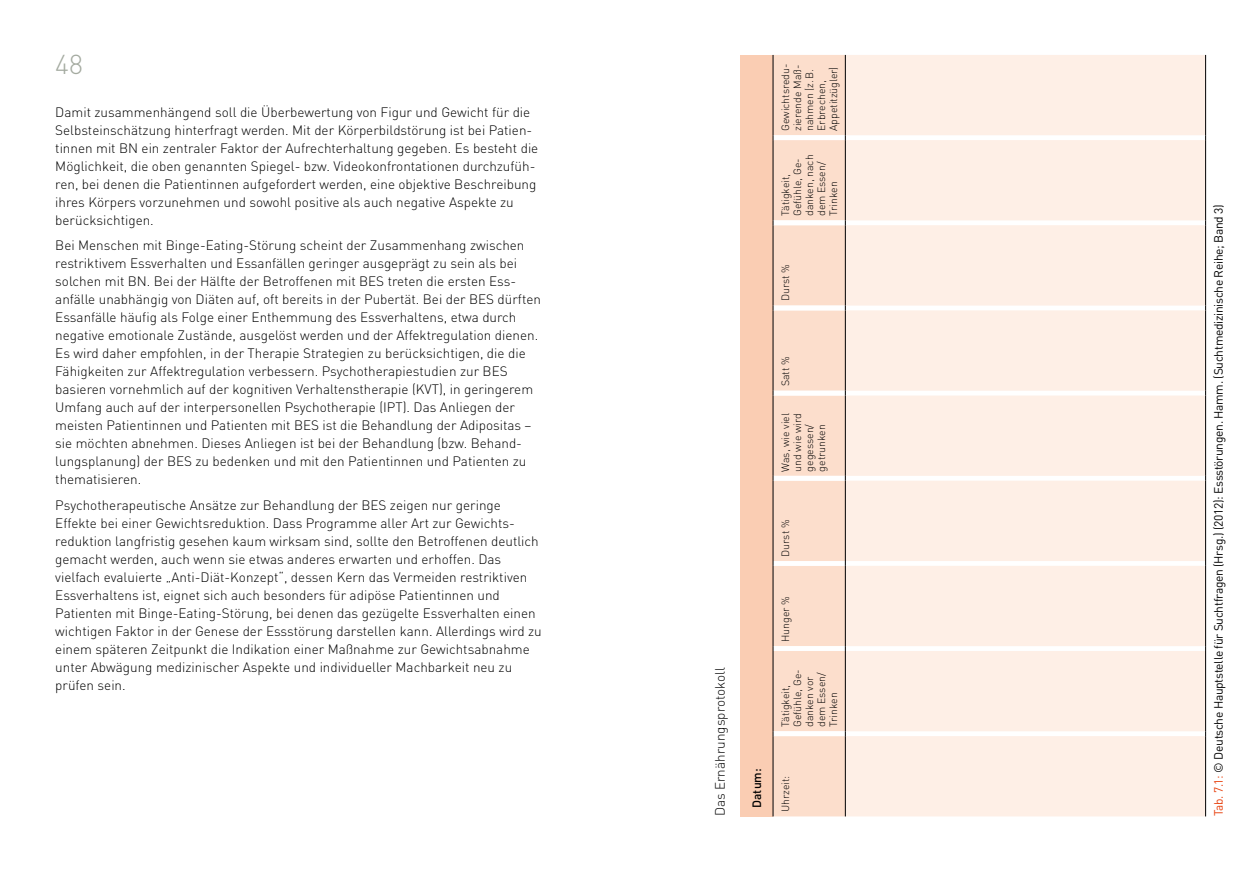
<style>
.page{position:relative;width:1259px;height:893px;background:#fff}
.page>*{position:absolute;margin:0;border:0;box-sizing:border-box;transform-origin:0 0}
.t1{font:300 27px "DIN Pro";color:#a4aaa0}
.DHS_Suchtmedizinische_Reihe_p{font:300 13.5px/18px "DIN Pro";color:#000}
.Quelle{font:12px "DIN Pro";letter-spacing:-.025em;color:#000}
.Tabelle_Fliess_medium{font:500 12px "DIN Pro";color:#000}
.Tabelle_Fliess{font:300 10.5px/12px "DIN Pro";color:#000}
.s1{color:#e73f0c}
</style>
<div class="page">
<div style="left:740px;top:55px;width:33px;height:761px;background:#facdb3"></div>
<div style="left:774px;top:55px;width:71px;height:761px;background:#fcdecc"></div>
<svg style="left:774px;top:135px;width:71px;height:601px;background:#fbdfce"></svg>
<div style="left:846px;top:55px;width:359px;height:761px;background:#feefe6"></div>
<hr style="left:773px;top:736px;width:1px;height:80px;background:#000">
<hr style="left:773px;top:651px;width:1px;height:80px;background:#000">
<hr style="left:773px;top:566px;width:1px;height:80px;background:#000">
<hr style="left:773px;top:225px;width:1px;height:81px;background:#000">
<hr style="left:773px;top:140px;width:1px;height:80px;background:#000">
<hr style="left:773px;top:55px;width:1px;height:80px;background:#000">
<hr style="left:845px;top:736px;width:1px;height:80px;background:#000">
<hr style="left:1205px;top:736px;width:1px;height:80px;background:#000">
<hr style="left:1205px;top:651px;width:1px;height:80px;background:#000">
<hr style="left:1205px;top:566px;width:1px;height:80px;background:#000">
<hr style="left:1205px;top:481px;width:1px;height:80px;background:#000">
<hr style="left:1205px;top:395px;width:1px;height:81px;background:#000">
<hr style="left:1205px;top:310px;width:1px;height:81px;background:#000">
<hr style="left:1205px;top:225px;width:1px;height:81px;background:#000">
<hr style="left:1205px;top:140px;width:1px;height:80px;background:#000">
<hr style="left:1205px;top:55px;width:1px;height:80px;background:#000">
<hr style="left:845px;top:651px;width:1px;height:80px;background:#000">
<hr style="left:845px;top:566px;width:1px;height:80px;background:#000">
<svg style="left:773px;top:306px;width:73px;height:260px;background:#f6dbcb"></svg>
<hr style="left:845px;top:225px;width:1px;height:81px;background:#000">
<hr style="left:845px;top:140px;width:1px;height:80px;background:#000">
<hr style="left:845px;top:55px;width:1px;height:80px;background:#000">
<h1 class="t1" style="left:55px;top:46px;width:29px">48</h1>
<p class="DHS_Suchtmedizinische_Reihe_p" style="left:55px;top:102px;width:484px">Damit zusammenhängend soll die Überbewertung von Figur und Gewicht für die Selbsteinschätzung hinterfragt werden. Mit der Körperbildstörung ist bei Patien&shy;tinnen mit BN ein zentraler Faktor der Aufrechterhaltung gegeben. Es besteht die Möglichkeit, die oben genannten Spiegel- bzw. Videokonfrontationen durchzufüh&shy;ren, bei denen die Patientinnen aufgefordert werden, eine objektive Beschreibung ihres Körpers vorzunehmen und sowohl positive als auch negative Aspekte zu berücksichtigen.</p>
<p class="DHS_Suchtmedizinische_Reihe_p" style="left:55px;top:236px;width:487px">Bei Menschen mit Binge-Eating-Störung scheint der Zusammenhang zwischen restriktivem Essverhalten und Essanfällen geringer ausgeprägt zu sein als bei solchen mit BN. Bei der Hälfte der Betroffenen mit BES treten die ersten Ess&shy;anfälle unabhängig von Diäten auf, oft bereits in der Pubertät. Bei der BES dürften Essanfälle häufig als Folge einer Enthemmung des Essverhaltens, etwa durch negative emotionale Zustände, ausgelöst werden und der Affektregulation dienen.<br>Es wird daher empfohlen, in der Therapie Strategien zu berücksichtigen, die die Fähigkeiten zur Affektregulation verbessern. Psychotherapiestudien zur BES basieren vornehmlich auf der kognitiven Verhaltenstherapie (KVT), in geringerem Umfang auch auf der interpersonellen Psychotherapie (IPT). Das Anliegen der meisten Patientinnen und Patienten mit BES ist die Behandlung der Adipositas – sie möchten abnehmen. Dieses Anliegen ist bei der Behandlung (bzw. Behand&shy;lungsplanung) der BES zu bedenken und mit den Patientinnen und Patienten zu thematisieren.</p>
<p class="DHS_Suchtmedizinische_Reihe_p" style="left:55px;top:495px;width:488px">Psychotherapeutische Ansätze zur Behandlung der BES zeigen nur geringe Effekte bei einer Gewichtsreduktion. Dass Programme aller Art zur Gewichts&shy;reduktion langfristig gesehen kaum wirksam sind, sollte den Betroffenen deutlich gemacht werden, auch wenn sie etwas anderes erwarten und erhoffen. Das vielfach evaluierte „Anti-Diät-Konzept“, dessen Kern das Vermeiden restriktiven Essverhaltens ist, eignet sich auch besonders für adipöse Patientinnen und Patienten mit Binge-Eating-Störung, bei denen das gezügelte Essverhalten einen wichtigen Faktor in der Genese der Essstörung darstellen kann. Allerdings wird zu einem späteren Zeitpunkt die Indikation einer Maßnahme zur Gewichtsabnahme unter Abwägung medizinischer Aspekte und individueller Machbarkeit neu zu prüfen sein.</p>
<p class="DHS_Suchtmedizinische_Reihe_p" style="left:710px;top:816px;width:151px;rotate:-90deg">Das Ernährungsprotokoll</p>
<p class="Tabelle_Fliess" style="left:779px;top:131px;width:69px;rotate:-90deg">Gewichtsredu&shy;zierende Maß&shy;nahmen (z.B.<br>Erbrechen,<br>Appetitzügler)</p>
<p class="Tabelle_Fliess" style="left:779px;top:216px;width:63px;rotate:-90deg">Tätigkeit,<br>Gefühle, Ge&shy;danken, nach dem Essen/<br>Trinken</p>
<p class="Tabelle_Fliess" style="left:779px;top:301px;width:39px;rotate:-90deg">Durst %</p>
<p class="Tabelle_Fliess" style="left:779px;top:386px;width:31px;rotate:-90deg">Satt %</p>
<p class="Tabelle_Fliess" style="left:779px;top:472px;width:60px;rotate:-90deg">Was, wie viel und wie wird gegessen/ getrunken</p>
<p class="Tabelle_Fliess" style="left:779px;top:557px;width:39px;rotate:-90deg">Durst %</p>
<p class="Tabelle_Fliess" style="left:779px;top:642px;width:47px;rotate:-90deg">Hunger %</p>
<p class="Tabelle_Fliess" style="left:779px;top:727px;width:59px;rotate:-90deg">Tätigkeit,<br>Gefühle, Ge&shy;danken vor dem Essen/<br>Trinken</p>
<p class="Tabelle_Fliess_medium" style="left:748px;top:808px;width:41px;rotate:-90deg">Datum:</p>
<p class="Tabelle_Fliess" style="left:779px;top:812px;width:38px;rotate:-90deg">Uhrzeit:</p>
<p class="Quelle" style="left:1210px;top:816px;width:614px;rotate:-90deg"><span class="s1">Tab. 7.1:</span> © Deutsche Hauptstelle für Suchtfragen (Hrsg.) (2012): Essstörungen. Hamm. (Suchtmedizinische Reihe; Band 3)</p>
</div>
